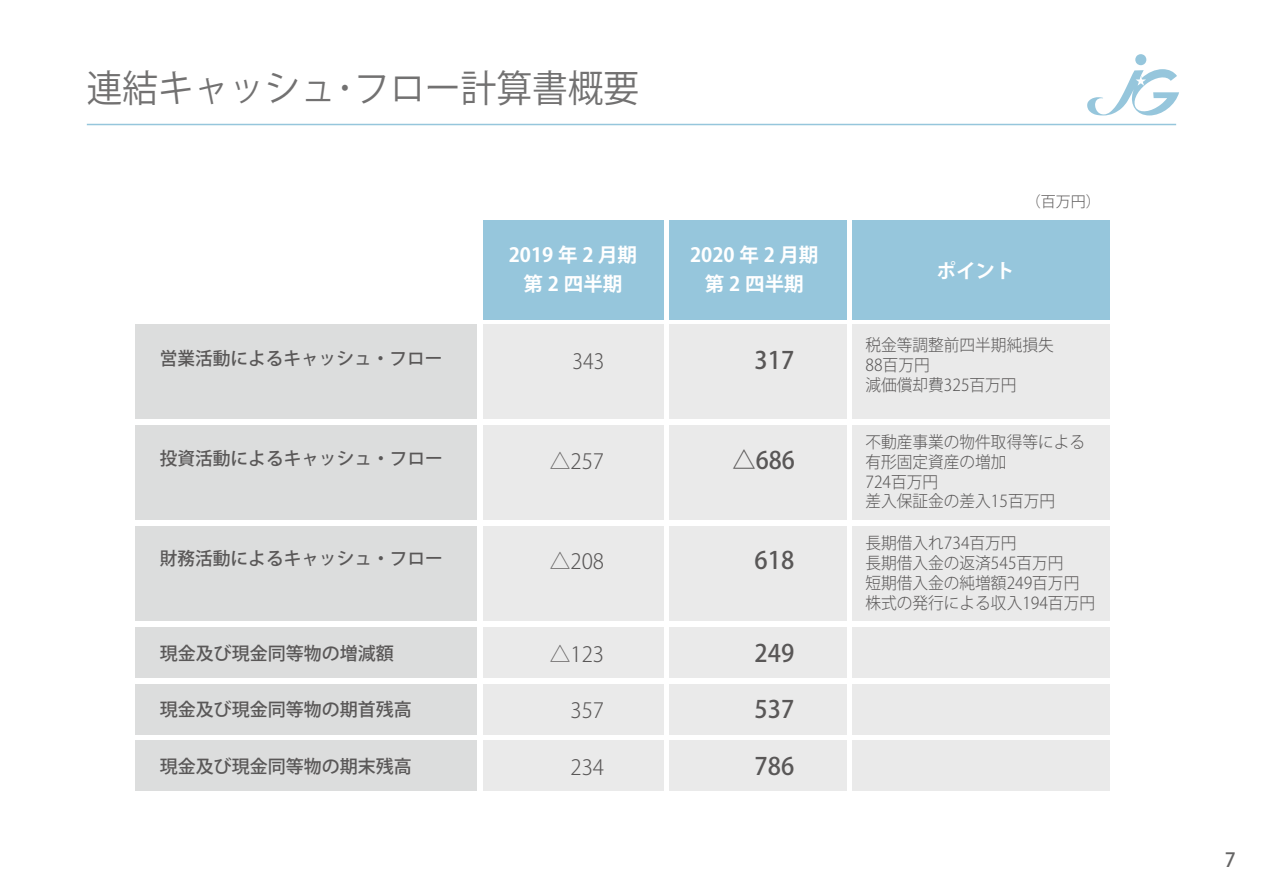
<style>
.page{position:relative;width:1263px;height:893px;background:#fff}
.page>*{position:absolute;margin:0;border:0;box-sizing:border-box;transform-origin:0 0}
.t1{font:37.5px "Koz Go Pro";color:#727171;scale:.95 1}
.t2{font:500 24px "Koz Go Pro";color:#595757}
.t3{font:300 21px "Koz Go Pro";color:#595757}
.t4{font:300 21px "Koz Go Pro";color:#595757;scale:.92 1}
.t5{font:700 19.5px/28.5px "Koz Go Pro";color:#fff;text-align:center}
.t6{font:500 19.5px "Koz Go Pro";color:#656464}
.t7{font:500 18px "Koz Go Pro";color:#595757}
.t8{font:300 16.5px/19.8px "Koz Go Pro";color:#595757;scale:.95 1}
.t9{font:300 15px "Koz Go Pro";color:#595757}
</style>
<div class="page">
<svg style="left:1087px;top:54px;width:92px;height:61px"></svg>
<hr style="left:87px;top:124px;width:1089px;height:1px;background:#96c6dc">
<div style="left:135px;top:324px;width:341px;height:94px;background:#dcdddd"></div>
<div style="left:135px;top:425px;width:341px;height:94px;background:#dcdddd"></div>
<div style="left:135px;top:526px;width:341px;height:94px;background:#dcdddd"></div>
<div style="left:135px;top:627px;width:341px;height:50px;background:#dcdddd"></div>
<div style="left:135px;top:684px;width:341px;height:50px;background:#dcdddd"></div>
<div style="left:135px;top:741px;width:341px;height:50px;background:#dcdddd"></div>
<div style="left:483px;top:324px;width:180px;height:94px;background:#eaeaea"></div>
<div style="left:483px;top:425px;width:180px;height:94px;background:#eaeaea"></div>
<div style="left:483px;top:526px;width:180px;height:94px;background:#eaeaea"></div>
<div style="left:483px;top:627px;width:180px;height:50px;background:#eaeaea"></div>
<div style="left:483px;top:684px;width:180px;height:50px;background:#eaeaea"></div>
<div style="left:483px;top:741px;width:180px;height:50px;background:#eaeaea"></div>
<div style="left:669px;top:324px;width:178px;height:94px;background:#eaeaea"></div>
<div style="left:669px;top:425px;width:178px;height:94px;background:#eaeaea"></div>
<div style="left:669px;top:526px;width:178px;height:94px;background:#eaeaea"></div>
<div style="left:669px;top:627px;width:178px;height:50px;background:#eaeaea"></div>
<div style="left:669px;top:684px;width:178px;height:50px;background:#eaeaea"></div>
<div style="left:669px;top:741px;width:178px;height:50px;background:#eaeaea"></div>
<div style="left:852px;top:324px;width:258px;height:94px;background:#eaeaea"></div>
<div style="left:852px;top:425px;width:258px;height:94px;background:#eaeaea"></div>
<div style="left:852px;top:526px;width:258px;height:94px;background:#eaeaea"></div>
<div style="left:852px;top:627px;width:258px;height:50px;background:#eaeaea"></div>
<div style="left:852px;top:684px;width:258px;height:50px;background:#eaeaea"></div>
<div style="left:852px;top:741px;width:258px;height:50px;background:#eaeaea"></div>
<div style="left:852px;top:220px;width:258px;height:100px;background:#96c6dc"></div>
<div style="left:669px;top:220px;width:178px;height:100px;background:#96c6dc"></div>
<div style="left:483px;top:220px;width:180px;height:100px;background:#96c6dc"></div>
<h1 class="t1" style="left:87px;top:64px;width:583px">連結キャッシュ･フロー計算書概要</h1>
<p class="t5" style="left:509px;top:242px;width:130px">2019 年 2 月期第 2 四半期</p>
<p class="t7" style="left:160px;top:346px;width:284px">営業活動によるキャッシュ・フロー</p>
<p class="t4" style="left:572px;top:347px;width:36px">343</p>
<p class="t7" style="left:160px;top:447px;width:285px">投資活動によるキャッシュ・フロー</p>
<p class="t3" style="left:550px;top:447px;width:56px">△257</p>
<p class="t7" style="left:160px;top:547px;width:285px">財務活動によるキャッシュ・フロー</p>
<p class="t3" style="left:550px;top:548px;width:56px">△208</p>
<p class="t7" style="left:160px;top:642px;width:236px">現金及び現金同等物の増減額</p>
<p class="t7" style="left:160px;top:698px;width:253px">現金及び現金同等物の期首残高</p>
<p class="t3" style="left:550px;top:640px;width:56px">△123</p>
<p class="t3" style="left:570px;top:696px;width:35px">357</p>
<p class="t7" style="left:160px;top:755px;width:254px">現金及び現金同等物の期末残高</p>
<p class="t3" style="left:570px;top:753px;width:35px">234</p>
<p class="t5" style="left:690px;top:242px;width:130px">2020 年 2 月期第 2 四半期</p>
<h2 class="t2" style="left:754px;top:344px;width:41px">317</h2>
<h2 class="t2" style="left:732px;top:445px;width:64px">△686</h2>
<h2 class="t2" style="left:754px;top:545px;width:41px">618</h2>
<h2 class="t2" style="left:754px;top:638px;width:41px">249</h2>
<h2 class="t2" style="left:754px;top:693px;width:41px">537</h2>
<h2 class="t2" style="left:754px;top:751px;width:41px">786</h2>
<p class="t5" style="left:936px;top:258px;width:79px">ポイント</p>
<p class="t9" style="left:1026px;top:192px;width:76px">（百万円）</p>
<p class="t8" style="left:865px;top:335px;width:200px">税金等調整前四半期純損失<br>88百万円<br>減価償却費325百万円</p>
<p class="t8" style="left:865px;top:432px;width:232px">不動産事業の物件取得等による有形固定資産の増加<br>724百万円<br>差入保証金の差入15百万円</p>
<p class="t8" style="left:865px;top:533px;width:243px">長期借入れ734百万円<br>長期借入金の返済545百万円<br>短期借入金の純増額249百万円株式の発行による収入194百万円</p>
<p class="t6" style="left:1225px;top:847px;width:12px">7</p>
</div>
